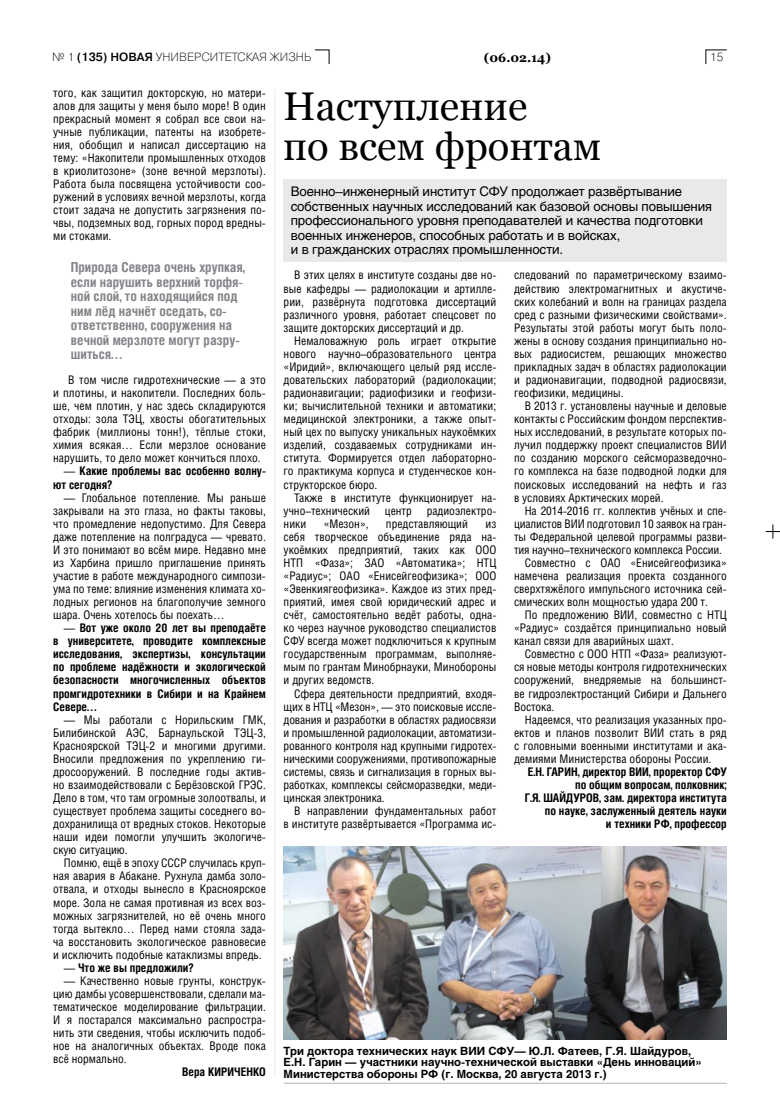
<style>
.page{position:relative;width:780px;height:1095px;background:#fff}
.page>*{position:absolute;margin:0;border:0;box-sizing:border-box;transform-origin:0 0}
.t1{font:40px/40px "Georgia";color:#000}
.t2{font:700 13.75px/14.4px "Helios Cond C";color:#838389}
.t3{font:13.12px/14.5px "Helios C";letter-spacing:-.01em;color:#000}
.t4{font:700 12.5px "Georgia";color:#000}
.t5{font:11.88px/13.1px "Helios Cond C";color:#000;text-align:justify}
.t6{font:700 11.88px/13.1px "Helios Cond C";color:#000;text-align:right}
.t7{font:11.88px "Pragmatica Light C";color:#000}
.t8{font:700 11.25px/11.2px "Helios C";color:#000}
.s1{font-weight:700}
.s2{font-weight:400}
</style>
<div class="page">
<hr style="left:274px;top:90px;width:1px;height:987px;background:#949290">
<img style="left:283px;top:847px;width:443px;height:192px">
<hr style="left:283px;top:1083px;width:443px;height:1px;background:#aeb7bb">
<div style="left:283px;top:179px;width:443px;height:82px;background:#e9e9e8"></div>
<svg style="left:315px;top:49px;width:15px;height:15px"></svg>
<svg style="left:765px;top:524px;width:15px;height:15px"></svg>
<svg style="left:705px;top:49px;width:22px;height:16px"></svg>
<p class="t7" style="left:52px;top:51px;width:260px">№ 1 <span class="s1">(135) НОВАЯ</span> УНИВЕРСИТЕТСКАЯ ЖИЗНЬ</p>
<p class="t4" style="left:484px;top:49px;width:69px">(06.02.14)</p>
<p class="t7" style="left:710px;top:51px;width:15px">15</p>
<p class="t5" style="left:53px;top:86px;width:214px">того, как защитил докторскую, но матери&shy;алов для защиты у меня было море! В один прекрасный момент я собрал все свои на&shy;учные публикации, патенты на изобрете&shy;ния, обобщил и написал диссертацию на тему: «Накопители промышленных отходов в криолитозоне» (зоне вечной мерзлоты).<br>Работа была посвящена устойчивости соо&shy;ружений в условиях вечной мерзлоты, когда стоит задача не допустить загрязнения по&shy;чвы, подземных вод, горных пород вредны&shy;ми стоками.</p>
<p class="t2" style="left:71px;top:260px;width:176px">Природа Севера очень хрупкая, если нарушить верхний торфя&shy;ной слой, то находящийся под ним лёд начнёт оседать, со&shy;ответственно, сооружения на вечной мерзлоте могут разру&shy;шиться…</p>
<p class="t5" style="left:53px;top:373px;width:214px;text-indent:15px">В том числе гидротехнические — а это и плотины, и накопители. Последних боль&shy;ше, чем плотин, у нас здесь складируются отходы: зола ТЭЦ, хвосты обогатительных фабрик (миллионы тонн!), тёплые стоки, химия всякая… Если мерзлое основание нарушить, то дело может кончиться плохо.</p>
<p class="t6" style="left:53px;top:464px;width:214px;text-align:left;text-indent:11px"><span class="s2">—</span> Какие проблемы вас особенно волну&shy;ют сегодня?</p>
<p class="t5" style="left:53px;top:491px;width:214px;text-indent:11px">— Глобальное потепление. Мы раньше закрывали на это глаза, но факты таковы, что промедление недопустимо. Для Севера даже потепление на полградуса — чревато.<br>И это понимают во всём мире. Недавно мне из Харбина пришло приглашение принять участие в работе международного симпози&shy;ума по теме: влияние изменения климата хо&shy;лодных регионов на благополучие земного шара. Очень хотелось бы поехать…</p>
<p class="t6" style="left:53px;top:621px;width:214px;text-align:justify;text-indent:11px"><span class="s2">—</span> Вот уже около 20 лет вы преподаёте в университете, проводите комплексные исследования, экспертизы, консультации по проблеме надёжности и экологической безопасности многочисленных объектов промгидротехники в Сибири и на Крайнем Севере…</p>
<p class="t5" style="left:53px;top:713px;width:214px;text-indent:11px">— Мы работали с Норильским ГМК, Билибинской АЭС, Барнаульской ТЭЦ-3, Красноярской ТЭЦ-2 и многими другими.<br>Вносили предложения по укреплению ги&shy;дросооружений. В последние годы актив&shy;но взаимодействовали с Берёзовской ГРЭС.<br>Дело в том, что там огромные золоотвалы, и существует проблема защиты соседнего во&shy;дохранилища от вредных стоков. Некоторые наши идеи помогли улучшить экологиче&shy;скую ситуацию.</p>
<p class="t5" style="left:53px;top:856px;width:214px;text-indent:11px">Помню, ещё в эпоху СССР случилась круп&shy;ная авария в Абакане. Рухнула дамба золо&shy;отвала, и отходы вынесло в Красноярское море. Зола не самая противная из всех воз&shy;можных загрязнителей, но её очень много тогда вытекло… Перед нами стояла зада&shy;ча восстановить экологическое равновесие и исключить подобные катаклизмы впредь.</p>
<p class="t6" style="left:64px;top:961px;width:131px"><span class="s2">—</span> Что же вы предложили?</p>
<p class="t5" style="left:53px;top:974px;width:214px;text-indent:11px">— Качественно новые грунты, конструк&shy;цию дамбы усовершенствовали, сделали ма&shy;тематическое моделирование фильтрации.<br>И я постарался максимально распростра&shy;нить эти сведения, чтобы исключить подоб&shy;ное на аналогичных объектах. Вроде пока всё нормально.</p>
<p class="t6" style="left:182px;top:1065px;width:53px">Вера КИРИЧЕНКО</p>
<h1 class="t1" style="left:283px;top:87px;width:320px">Наступление<br>по всем фронтам</h1>
<p class="t3" style="left:291px;top:184px;width:422px">Военно–инженерный институт СФУ продолжает развёртывание собственных научных исследований как базовой основы повышения профессионального уровня преподавателей и качества подготовки военных инженеров, способных работать и в войсках,<br>и в гражданских отраслях промышленности.</p>
<p class="t5" style="left:283px;top:269px;width:214px;text-indent:11px">В этих целях в институте созданы две но&shy;вые кафедры — радиолокации и артилле&shy;рии, развёрнута подготовка диссертаций различного уровня, работает спецсовет по защите докторских диссертаций и др.</p>
<p class="t5" style="left:283px;top:334px;width:214px;text-indent:11px">Немаловажную роль играет открытие нового научно–образовательного центра «Иридий», включающего целый ряд иссле&shy;довательских лабораторий (радиолокации; радионавигации; радиофизики и геофизи&shy;ки; вычислительной техники и автоматики; медицинской электроники, а также опыт&shy;ный цех по выпуску уникальных наукоёмких изделий, создаваемых сотрудниками ин&shy;ститута. Формируется отдел лабораторно&shy;го практикума корпуса и студенческое кон&shy;структорское бюро.</p>
<p class="t5" style="left:283px;top:491px;width:214px;text-indent:11px">Также в институте функционирует на&shy;учно–технический центр радиоэлектро&shy;ники</p>
<p class="t5" style="left:324px;top:517px;width:46px">«Мезон»,</p>
<p class="t5" style="left:386px;top:517px;width:84px">представляющий</p>
<p class="t5" style="left:283px;top:517px;width:214px;text-indent:202px">из себя творческое объединение ряда на&shy;укоёмких предприятий, таких как ООО НТП «Фаза»; ЗАО «Автоматика»; НТЦ «Радиус»; ОАО «Енисейгеофизика»; ООО «Эвенкиягеофизика». Каждое из этих пред&shy;приятий, имея свой юридический адрес и счёт, самостоятельно ведёт работы, одна&shy;ко через научное руководство специалистов СФУ всегда может подключиться к крупным государственным программам, выполняе&shy;мым по грантам Минобрнауки, Минобороны и других ведомств.</p>
<p class="t5" style="left:283px;top:687px;width:214px;text-indent:11px">Сфера деятельности предприятий, входя&shy;щих в НТЦ «Мезон», — это поисковые иссле&shy;дования и разработки в областях радиосвязи и промышленной радиолокации, автоматизи&shy;рованного контроля над крупными гидротех&shy;ническими сооружениями, противопожарные системы, связь и сигнализация в горных вы&shy;работках, комплексы сейсморазведки, меди&shy;цинская электроника.</p>
<p class="t5" style="left:283px;top:804px;width:214px;text-align:right">В направлении фундаментальных работ<br>в институте развёртывается «Программа ис-</p>
<p class="t5" style="left:514px;top:269px;width:214px">следований по параметрическому взаимо&shy;действию электромагнитных и акустиче&shy;ских колебаний и волн на границах раздела сред с разными физическими свойствами».<br>Результаты этой работы могут быть поло&shy;жены в основу создания принципиально но&shy;вых радиосистем, решающих множество прикладных задач в областях радиолокации и радионавигации, подводной радиосвязи, геофизики, медицины.</p>
<p class="t5" style="left:514px;top:399px;width:214px;text-indent:11px">В 2013 г. установлены научные и деловые контакты с Российским фондом перспектив&shy;ных исследований, в результате которых по&shy;лучил поддержку проект специалистов ВИИ по созданию морского сейсморазведочно&shy;го комплекса на базе подводной лодки для поисковых исследований на нефть и газ в условиях Арктических морей.</p>
<p class="t5" style="left:524px;top:504px;width:203px">На 2014-2016 гг. коллектив учёных и спе-</p>
<p class="t5" style="left:514px;top:517px;width:214px">циалистов ВИИ подготовил 10 заявок на гран-</p>
<p class="t5" style="left:514px;top:530px;width:214px">ты Федеральной целевой программы разви-</p>
<p class="t5" style="left:514px;top:543px;width:209px">тия научно–технического комплекса России.</p>
<p class="t5" style="left:524px;top:556px;width:203px">Совместно с ОАО «Енисейгеофизика»</p>
<p class="t5" style="left:514px;top:569px;width:214px">намечена реализация проекта созданного</p>
<p class="t5" style="left:514px;top:582px;width:214px">сверхтяжёлого импульсного источника сей-</p>
<p class="t5" style="left:514px;top:595px;width:195px">смических волн мощностью удара 200 т.</p>
<p class="t5" style="left:524px;top:608px;width:203px">По предложению ВИИ, совместно с НТЦ</p>
<p class="t5" style="left:514px;top:621px;width:214px">«Радиус» создаётся принципиально новый</p>
<p class="t5" style="left:514px;top:634px;width:161px">канал связи для аварийных шахт.</p>
<p class="t5" style="left:524px;top:647px;width:203px">Совместно с ООО НТП «Фаза» реализуют-</p>
<p class="t5" style="left:514px;top:660px;width:214px">ся новые методы контроля гидротехнических</p>
<p class="t5" style="left:514px;top:673px;width:214px">сооружений, внедряемые на большинст-</p>
<p class="t5" style="left:514px;top:686px;width:214px">ве гидроэлектростанций Сибири и Дальнего</p>
<p class="t5" style="left:514px;top:700px;width:42px">Востока.</p>
<p class="t5" style="left:524px;top:713px;width:203px">Надеемся, что реализация указанных про-</p>
<p class="t5" style="left:514px;top:726px;width:214px">ектов и планов позволит ВИИ стать в ряд</p>
<p class="t5" style="left:514px;top:739px;width:214px">с головными военными институтами и ака-</p>
<p class="t5" style="left:514px;top:752px;width:199px">демиями Министерства обороны России.</p>
<p class="t6" style="left:524px;top:765px;width:203px">Е.Н. ГАРИН, директор ВИИ, проректор СФУ по общим вопросам, полковник;<br>Г.Я. ШАЙДУРОВ, зам. директора института по науке, заслуженный деятель науки<br>и техники РФ, профессор</p>
<p class="t8" style="left:283px;top:1045px;width:419px">Три доктора технических наук ВИИ СФУ— Ю.Л. Фатеев, Г.Я. Шайдуров,<br>Е.Н. Гарин — участники научно-технической выставки «День инноваций»<br>Министерства обороны РФ (г. Москва, 20 августа 2013 г.)</p>
</div>
